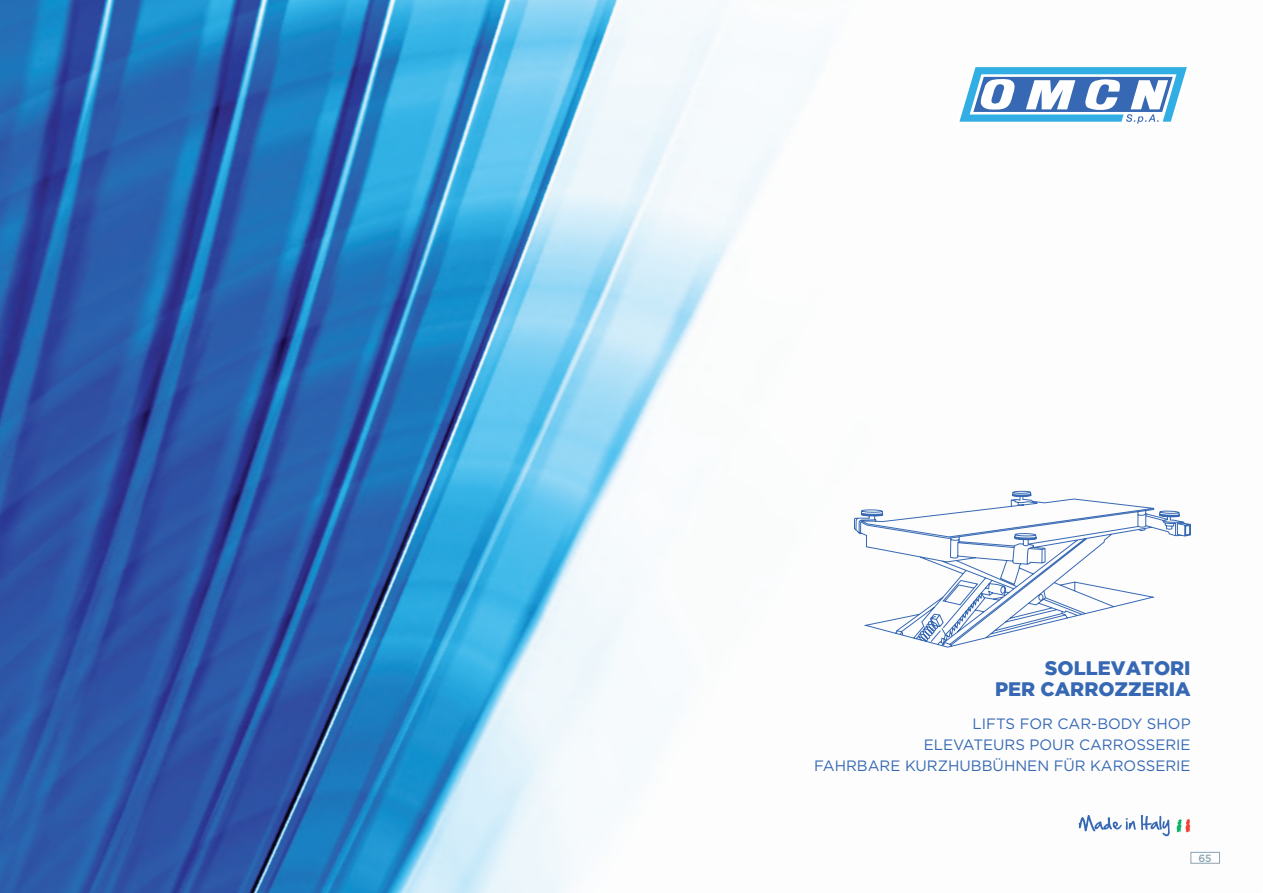
<style>
.page{position:relative;width:1263px;height:893px;background:#fff}
.page>*{position:absolute;margin:0;border:0;box-sizing:border-box;transform-origin:0 0}
.t1{font:900 19.5px/21px "Gotham";color:#3668b3;text-align:right}
.t2{font:15px/21px "Gotham";color:#3668b3;text-align:right}
.t3{font:500 10.5px "Gotham";color:#89a3b3}
</style>
<div class="page">
<img style="left:0;top:0;width:1220px;height:893px">
<svg style="left:1079px;top:815px;width:91px;height:21px"></svg>
<svg style="left:1176px;top:819px;width:15px;height:14px"></svg>
<div style="left:1191px;top:852px;width:29px;height:11px;background:#fff;border:1px solid #89a3b3"></div>
<svg style="left:854px;top:434px;width:337px;height:214px"></svg>
<svg style="left:955px;top:64px;width:236px;height:61px"></svg>
<h1 class="t1" style="left:995px;top:657px;width:197px">SOLLEVATORI<br>PER CARROZZERIA</h1>
<p class="t2" style="left:814px;top:713px;width:378px">LIFTS FOR CAR-BODY SHOP<br>ELEVATEURS POUR CARROSSERIE<br>FAHRBARE KURZHUBBÜHNEN FÜR KAROSSERIE</p>
<p class="t3" style="left:1198px;top:852px;width:15px">65</p>
</div>
